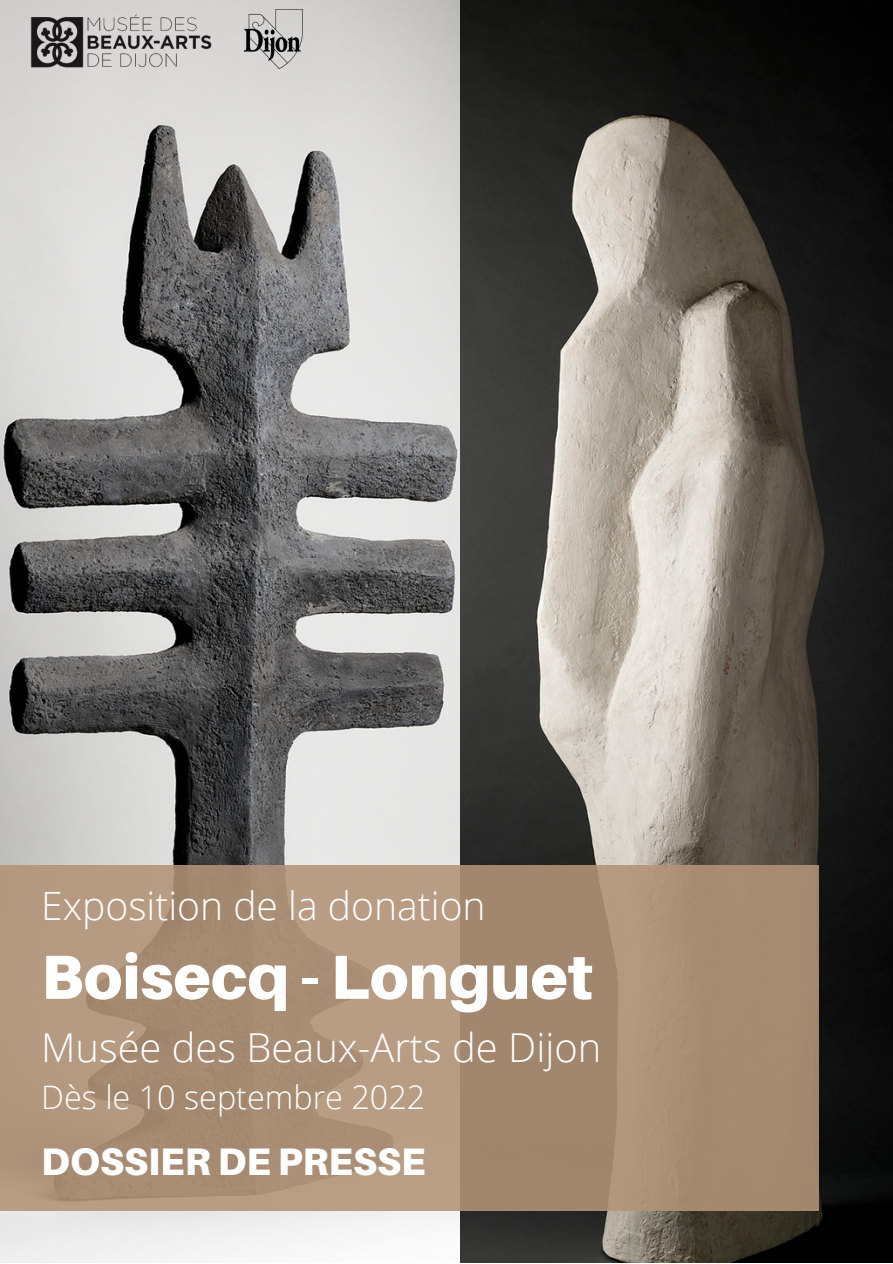
<style>
.page{position:relative;width:893px;height:1264px;background:#fff}
.page>*{position:absolute;margin:0;border:0;box-sizing:border-box;transform-origin:0 0}
.t1{font:900 62.4px "Aileron";color:#fff}
.t2{font:300 39.9px "Open Sans";color:#fff}
.t3{font:300 39px "Open Sans";color:#fff}
.t4{font:900 38.4px "Aileron";color:#fff}
.t5{font:300 32.4px "Open Sans";color:#fff}
</style>
<div class="page">
<img style="left:0;top:0;width:892px;height:1262px">
<svg style="left:0;top:865px;width:818px;height:345px;background:#aa8f76"></svg>
<img style="left:25px;top:0;width:201px;height:85px">
<img style="left:244px;top:10px;width:59px;height:58px">
<p class="t3" style="left:41px;top:878px;width:446px">Exposition de la donation</p>
<h1 class="t1" style="left:41px;top:938px;width:553px">Boisecq - Longuet</h1>
<p class="t2" style="left:41px;top:1019px;width:561px">Musée des Beaux-Arts de Dijon</p>
<p class="t5" style="left:41px;top:1074px;width:385px">Dès le 10 septembre 2022</p>
<p class="t4" style="left:41px;top:1137px;width:386px">DOSSIER DE PRESSE</p>
</div>
